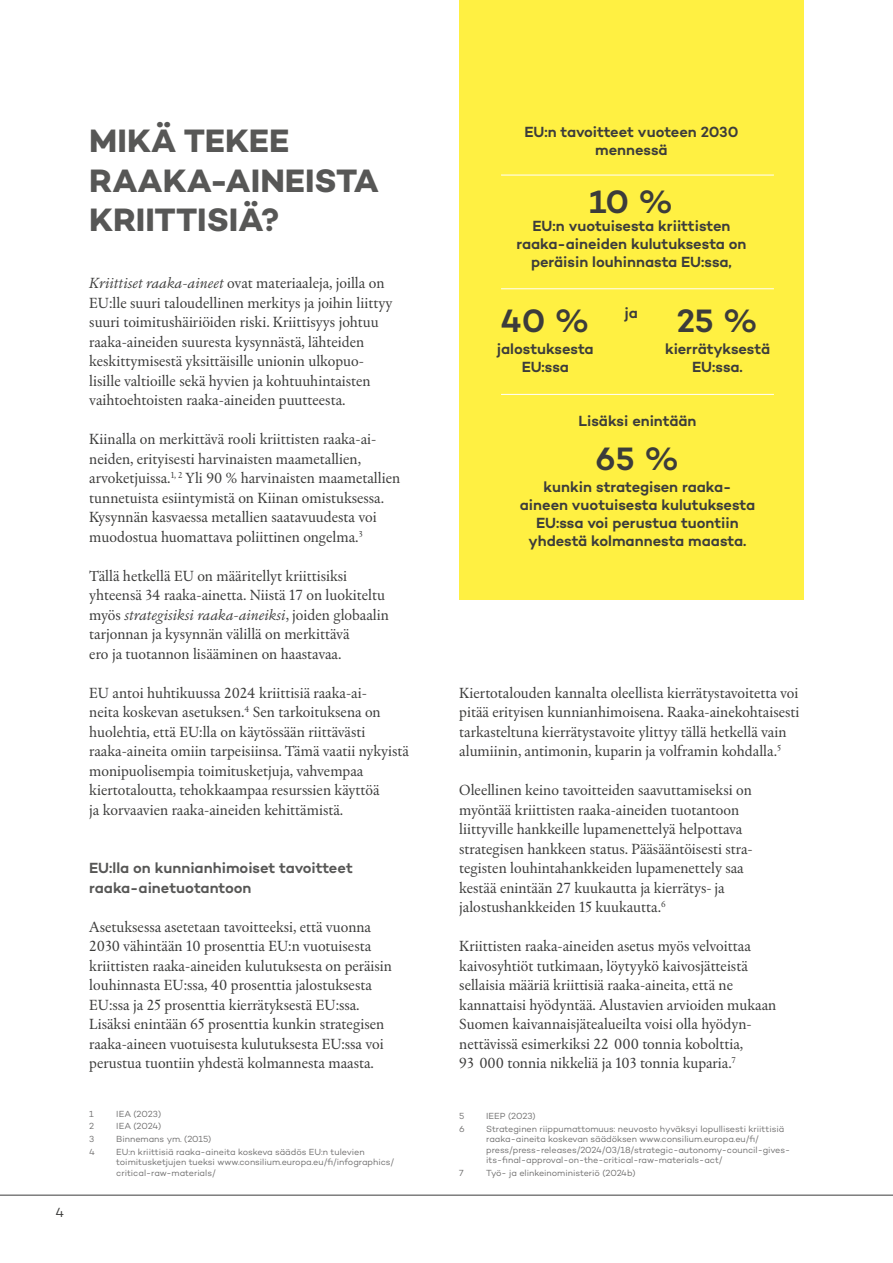
<style>
.page{position:relative;width:893px;height:1263px;background:#fff}
.page>*{position:absolute;margin:0;border:0;box-sizing:border-box;transform-origin:0 0}
.H2_bold{font:700 33px/39.6px "Campton";color:#575756}
.t1{font:600 33px "Campton";letter-spacing:-.01em;color:#3c3c3b}
.Leipis_sis{font:15px/19.5px "Chassi S";color:#3c3c3b}
.Leipis{font:15px/19.5px "Chassi S";color:#3c3c3b}
.t2{font:600 15px/18px "Campton";color:#3c3c3b;text-align:center}
.H3{font:600 15px/19.5px "Campton";color:#575756}
.t3{font:13.5px "Campton";color:#3c3c3b}
.Alaviite{font:9px/10.5px "Campton";letter-spacing:-.005em;color:#706f6f}
.s1{font-style:italic}
</style>
<div class="page">
<hr style="left:0;top:1195px;width:893px;height:1px;background:#3c3c3b">
<div style="left:459px;top:0;width:345px;height:600px;background:#fff042"></div>
<hr style="left:501px;top:175px;width:273px;height:1px;background:#fff">
<hr style="left:501px;top:288px;width:273px;height:1px;background:#fff">
<hr style="left:501px;top:394px;width:273px;height:1px;background:#fff">
<p class="t3" style="left:55px;top:1204px;width:10px">4</p>
<h2 class="H2_bold" style="left:89px;top:121px;width:291px">MIKÄ TEKEE<br>RAAKA-AINEISTA<br>KRIITTISIÄ?</h2>
<p class="Leipis" style="left:89px;top:273px;width:305px"><span class="s1">Kriittiset raaka-aineet</span> ovat materiaaleja, joilla on EU:lle suuri taloudellinen merkitys ja joihin liittyy suuri toimitushäiriöiden riski. Kriittisyys johtuu raaka-aineiden suuresta kysynnästä, lähteiden keskittymisestä yksittäisille unionin ulkopuo&shy;lisille valtioille sekä hyvien ja kohtuuhintaisten vaihtoehtoisten raaka-aineiden puutteesta.</p>
<p class="Leipis_sis" style="left:89px;top:429px;width:312px">Kiinalla on merkittävä rooli kriittisten raaka-ai&shy;neiden, erityisesti harvinaisten maametallien, arvoketjuissa.<sup>1,</sup> <sup>2</sup> Yli 90 % harvinaisten maametallien tunnetuista esiintymistä on Kiinan omistuksessa.<br>Kysynnän kasvaessa metallien saatavuudesta voi muodostua huomattava poliittinen ongelma.<sup>3</sup></p>
<p class="Leipis_sis" style="left:89px;top:566px;width:301px">Tällä hetkellä EU on määritellyt kriittisiksi yhteensä 34 raaka-ainetta. Niistä 17 on luokiteltu myös <span class="s1">strategisiksi raaka-aineiksi</span>, joiden globaalin tarjonnan ja kysynnän välillä on merkittävä<br>ero ja tuotannon lisääminen on haastavaa.</p>
<p class="Leipis_sis" style="left:89px;top:683px;width:321px">EU antoi huhtikuussa 2024 kriittisiä raaka-ai-<br>neita koskevan asetuksen.<sup>4</sup> Sen tarkoituksena on huolehtia, että EU:lla on käytössään riittävästi raaka-aineita omiin tarpeisiinsa. Tämä vaatii nykyistä monipuolisempia toimitusketjuja, vahvempaa kiertotaloutta, tehokkaampaa resurssien käyttöä<br>ja korvaavien raaka-aineiden kehittämistä.</p>
<h3 class="H3" style="left:89px;top:858px;width:265px">EU:lla on kunnianhimoiset tavoitteet raaka-ainetuotantoon</h3>
<p class="Leipis_sis" style="left:89px;top:917px;width:304px">Asetuksessa asetetaan tavoitteeksi, että vuonna 2030 vähintään 10 prosenttia EU:n vuotuisesta kriittisten raaka-aineiden kulutuksesta on peräisin louhinnasta EU:ssa, 40 prosenttia jalostuksesta EU:ssa ja 25 prosenttia kierrätyksestä EU:ssa.<br>Lisäksi enintään 65 prosenttia kunkin strategisen raaka-aineen vuotuisesta kulutuksesta EU:ssa voi perustua tuontiin yhdestä kolmannesta maasta.</p>
<p class="Alaviite" style="left:89px;top:1108px;width:6px">1</p>
<p class="Alaviite" style="left:116px;top:1108px;width:46px">IEA (2023)</p>
<p class="Alaviite" style="left:89px;top:1121px;width:7px">2</p>
<p class="Alaviite" style="left:116px;top:1121px;width:47px">IEA (2024)</p>
<p class="Alaviite" style="left:89px;top:1133px;width:7px">3</p>
<p class="Alaviite" style="left:116px;top:1133px;width:97px">Binnemans ym. (2015)</p>
<p class="Alaviite" style="left:89px;top:1146px;width:7px">4</p>
<p class="Alaviite" style="left:116px;top:1146px;width:279px">EU:n kriittisiä raaka-aineita koskeva säädös EU:n tulevien toimitusketjujen tueksi www.consilium.europa.eu/fi/infographics/ critical-raw-materials/</p>
<p class="t2" style="left:524px;top:123px;width:216px">EU:n tavoitteet vuoteen 2030 mennessä</p>
<h1 class="t1" style="left:589px;top:181px;width:86px">10 %</h1>
<p class="t2" style="left:516px;top:216px;width:232px">EU:n vuotuisesta kriittisten raaka-aineiden kulutuksesta on peräisin louhinnasta EU:ssa,</p>
<h1 class="t1" style="left:501px;top:299px;width:91px">40 %</h1>
<p class="t2" style="left:497px;top:339px;width:98px">jalostuksesta<br>EU:ssa</p>
<p class="t2" style="left:625px;top:303px;width:15px">ja</p>
<h1 class="t1" style="left:677px;top:299px;width:83px">25 %</h1>
<p class="t2" style="left:665px;top:339px;width:107px">kierrätyksestä<br>EU:ssa.</p>
<p class="t2" style="left:578px;top:412px;width:119px">Lisäksi enintään</p>
<h1 class="t1" style="left:595px;top:438px;width:86px">65 %</h1>
<p class="t2" style="left:520px;top:478px;width:237px">kunkin strategisen raaka&shy;aineen vuotuisesta kulutuksesta<br>EU:ssa voi perustua tuontiin yhdestä kolmannesta maasta.</p>
<p class="Leipis_sis" style="left:459px;top:683px;width:342px">Kiertotalouden kannalta oleellista kierrätystavoitetta voi pitää erityisen kunnianhimoisena. Raaka-ainekohtaisesti tarkasteltuna kierrätystavoite ylittyy tällä hetkellä vain alumiinin, antimonin, kuparin ja volframin kohdalla.<sup>5</sup></p>
<p class="Leipis_sis" style="left:459px;top:780px;width:295px">Oleellinen keino tavoitteiden saavuttamiseksi on myöntää kriittisten raaka-aineiden tuotantoon liittyville hankkeille lupamenettelyä helpottava strategisen hankkeen status. Pääsääntöisesti stra&shy;tegisten louhintahankkeiden lupamenettely saa kestää enintään 27 kuukautta ja kierrätys- ja jalostushankkeiden 15 kuukautta.<sup>6</sup></p>
<p class="Leipis_sis" style="left:459px;top:936px;width:319px">Kriittisten raaka-aineiden asetus myös velvoittaa kaivosyhtiöt tutkimaan, löytyykö kaivosjätteistä sellaisia määriä kriittisiä raaka-aineita, että ne kannattaisi hyödyntää. Alustavien arvioiden mukaan Suomen kaivannaisjätealueilta voisi olla hyödyn&shy;nettävissä esimerkiksi 22 000 tonnia kobolttia,<br>93 000 tonnia nikkeliä ja 103 tonnia kuparia.<sup>7</sup></p>
<p class="Alaviite" style="left:459px;top:1110px;width:7px">5</p>
<p class="Alaviite" style="left:486px;top:1110px;width:51px">IEEP (2023)</p>
<p class="Alaviite" style="left:459px;top:1123px;width:7px">6</p>
<p class="Alaviite" style="left:486px;top:1123px;width:305px">Strateginen riippumattomuus: neuvosto hyväksyi lopullisesti kriittisiä raaka-aineita koskevan säädöksen www.consilium.europa.eu/fi/ press/press-releases/2024/03/18/strategic-autonomy-council-gives&shy;its-final-approval-on-the-critical-raw-materials-act/</p>
<p class="Alaviite" style="left:459px;top:1167px;width:6px">7</p>
<p class="Alaviite" style="left:486px;top:1167px;width:151px">Työ- ja elinkeinoministeriö (2024b)</p>
</div>
